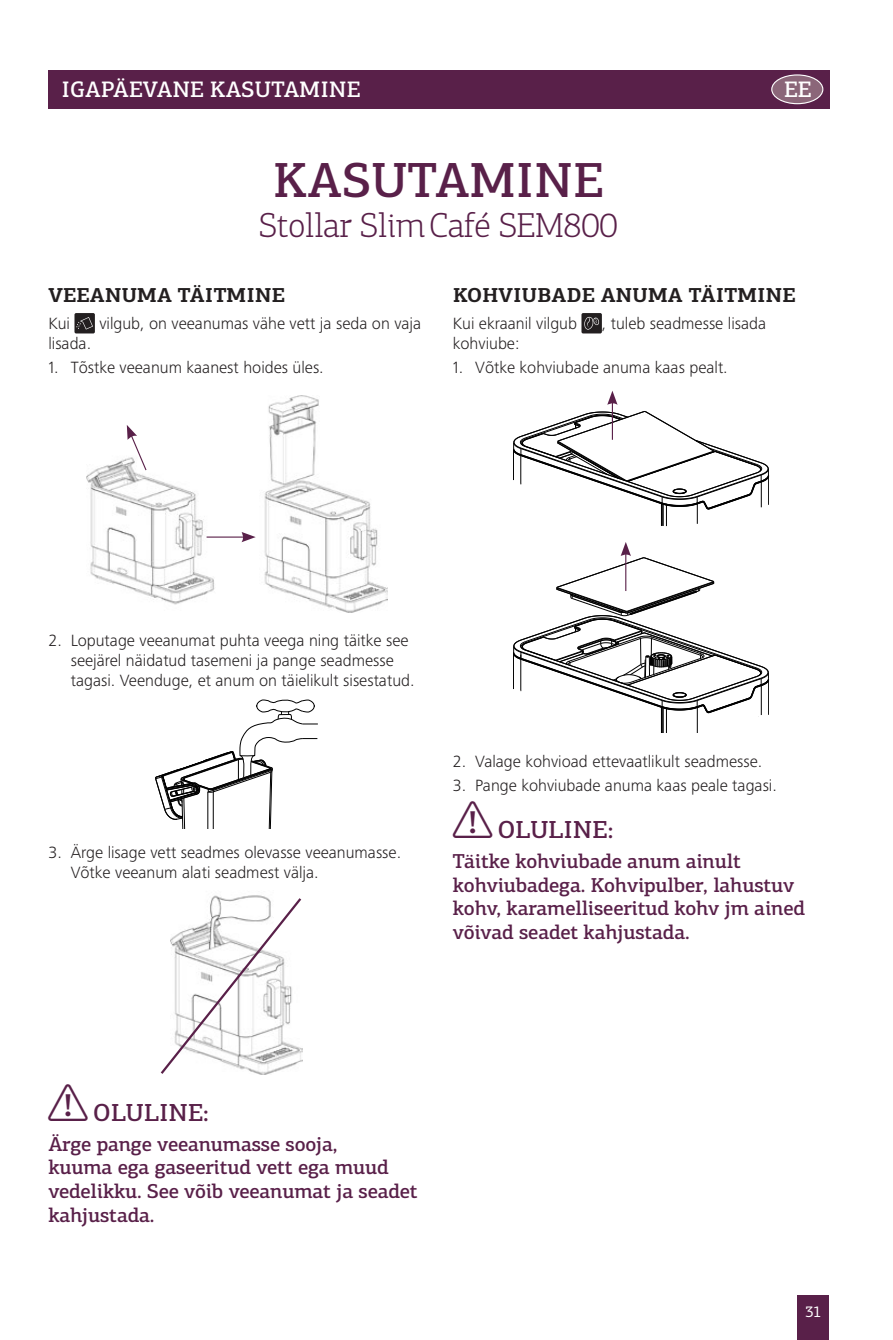
<style>
.page{position:relative;width:893px;height:1340px;background:#fff}
.page>*{position:absolute;margin:0;border:0;box-sizing:border-box;transform-origin:0 0}
.t1{font:500 49.5px "PF Centro Slab Pro";letter-spacing:.01em;color:#592049}
.t2{font:300 34.88px "PF Centro Slab Pro";letter-spacing:-.01em;color:#592049}
.t3{font:500 24.75px "PF Centro Slab Pro";letter-spacing:.01em;color:#592049}
.t4{font:500 22.5px "PF Centro Slab Pro";letter-spacing:.01em;color:#fff}
.t5{font:500 20.25px/23.6px "PF Centro Slab Pro";letter-spacing:-.01em;color:#592049}
.t6{font:700 20.25px "PF Centro Slab Pro";letter-spacing:.01em;color:#231f20}
.t7{font:300 16.88px/20.2px "Frutiger Next LTW1 G";color:#231f20}
.t8{font:15.75px "PF Centro Slab Pro";color:#fff}
.s1{font-family:"Breville";font-weight:400}
</style>
<div class="page">
<div style="left:797px;top:1295px;width:32px;height:44px;background:#592049"></div>
<div style="left:48px;top:70px;width:781px;height:38px;background:#592049"></div>
<div style="left:772px;top:75px;width:51px;height:29px;background:#8b6679;border-radius:50%"></div>
<div style="left:771px;top:74px;width:52px;height:30px;border:1px solid #fff;border-radius:50%"></div>
<div style="left:74px;top:313px;width:21px;height:20px;background:#231f20;border-radius:2px"></div>
<svg style="left:76px;top:317px;width:17px;height:12px"></svg>
<img style="left:86px;top:395px;width:301px;height:218px">
<hr style="left:207px;top:536px;width:38px;height:1px;background:#592049">
<svg style="left:241px;top:532px;width:15px;height:10px"></svg>
<svg style="left:127px;top:425px;width:20px;height:46px"></svg>
<svg style="left:155px;top:699px;width:163px;height:130px"></svg>
<svg style="left:160px;top:895px;width:143px;height:180px"></svg>
<div style="left:581px;top:313px;width:21px;height:20px;background:#231f20;border-radius:2px"></div>
<svg style="left:584px;top:317px;width:15px;height:13px"></svg>
<svg style="left:513px;top:411px;width:256px;height:115px"></svg>
<svg style="left:513px;top:542px;width:256px;height:190px"></svg>
<hr style="left:612px;top:401px;width:1px;height:39px;background:#592049">
<svg style="left:607px;top:391px;width:11px;height:14px"></svg>
<h3 class="t4" style="left:61px;top:75px;width:300px">IGAPÄEVANE KASUTAMINE</h3>
<h3 class="t4" style="left:784px;top:75px;width:29px">EE</h3>
<h1 class="t1" style="left:273px;top:149px;width:332px">KASUTAMINE</h1>
<h2 class="t2" style="left:259px;top:204px;width:360px">Stollar SlimCafé SEM800</h2>
<p class="t6" style="left:49px;top:282px;width:238px">VEEANUMA TÄITMINE</p>
<p class="t7" style="left:48px;top:313px;width:23px">Kui</p>
<p class="t7" style="left:99px;top:313px;width:323px">vilgub, on veeanumas vähe vett ja seda on vaja</p>
<p class="t7" style="left:48px;top:333px;width:44px">lisada.</p>
<p class="t7" style="left:48px;top:357px;width:277px">1. Tõstke veeanum kaanest hoides üles.</p>
<p class="t6" style="left:453px;top:282px;width:344px">KOHVIUBADE ANUMA TÄITMINE</p>
<p class="t7" style="left:453px;top:313px;width:126px">Kui ekraanil vilgub</p>
<p class="t7" style="left:602px;top:313px;width:166px">, tuleb seadmesse lisada</p>
<p class="t7" style="left:453px;top:333px;width:68px">kohviube:</p>
<p class="t7" style="left:453px;top:357px;width:276px">1. Võtke kohviubade anuma kaas pealt.</p>
<p class="t7" style="left:71px;top:630px;width:345px;text-indent:-22px">2. Loputage veeanumat puhta veega ning täitke see seejärel näidatud tasemeni ja pange seadmesse tagasi. Veenduge, et anum on täielikult sisestatud.</p>
<p class="t7" style="left:71px;top:842px;width:332px;text-indent:-22px">3. Ärge lisage vett seadmes olevasse veeanumasse.<br>Võtke veeanum alati seadmest välja.</p>
<p class="t7" style="left:453px;top:751px;width:311px">2. Valage kohvioad ettevaatlikult seadmesse.</p>
<p class="t7" style="left:453px;top:775px;width:325px">3. Pange kohviubade anuma kaas peale tagasi.</p>
<h3 class="t3" style="left:453px;top:814px;width:162px"><span class="s1">W</span> OLULINE:</h3>
<p class="t5" style="left:453px;top:849px;width:354px">Täitke kohviubade anum ainult kohviubadega. Kohvipulber, lahustuv kohv, karamelliseeritud kohv jm ained võivad seadet kahjustada.</p>
<h3 class="t3" style="left:49px;top:1096px;width:162px"><span class="s1">W</span> OLULINE:</h3>
<p class="t5" style="left:48px;top:1131px;width:371px">Ärge pange veeanumasse sooja,<br>kuuma ega gaseeritud vett ega muud vedelikku. See võib veeanumat ja seadet kahjustada.</p>
<p class="t8" style="left:805px;top:1302px;width:17px">31</p>
</div>
